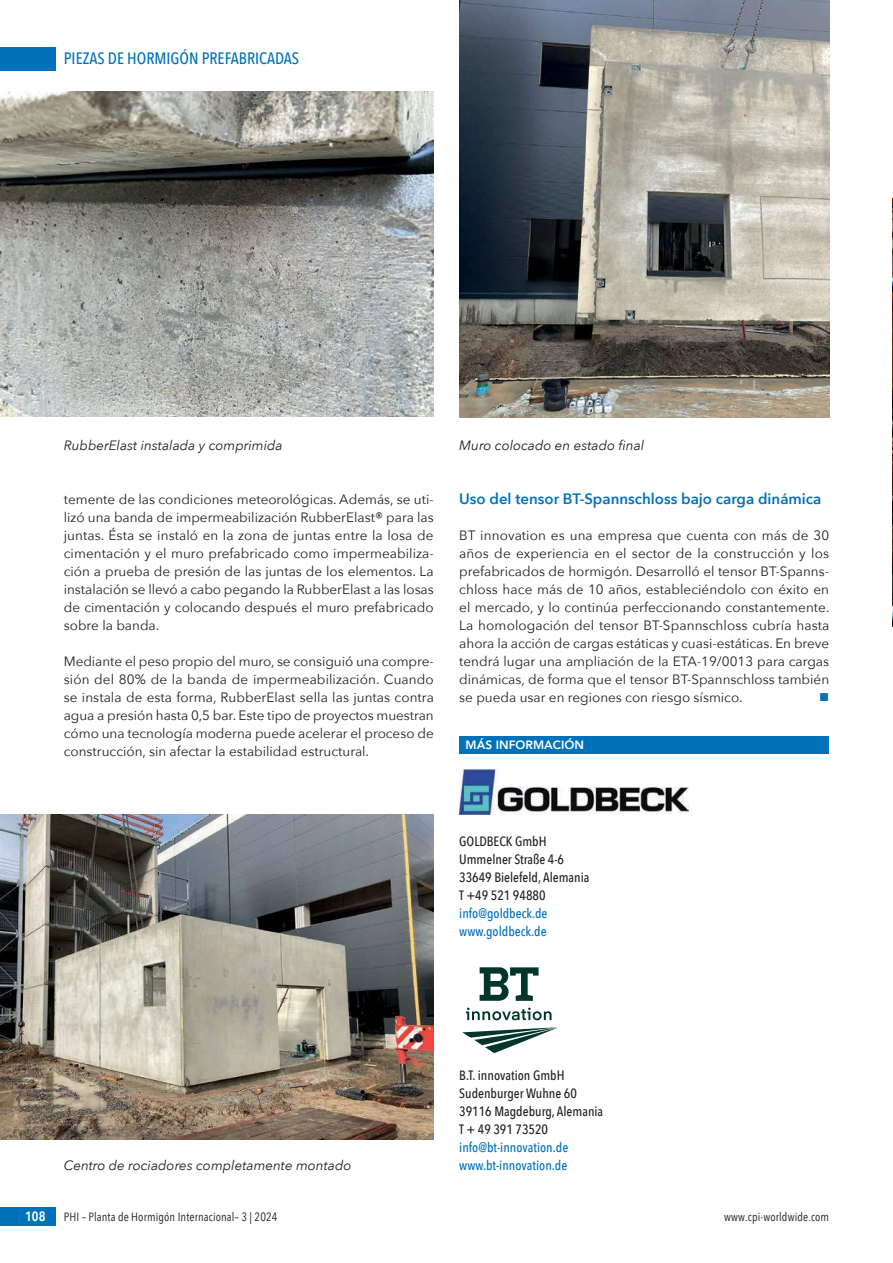
<style>
.page{position:relative;width:893px;height:1263px;background:#fff}
.page>*{position:absolute;margin:0;border:0;box-sizing:border-box;transform-origin:0 0}
.t1{font:500 16.5px "Avenir Next Condensed";color:#0072ba}
.t2{font:600 15px "Avenir Next";color:#0072ba}
.t3{font:13.5px/18px "Avenir Next";color:#221f1f;text-align:justify}
.t4{font:500 13.5px/18px "Avenir Next Condensed";color:#221f1f}
.t5{font:italic 13.5px "Avenir Next";color:#221f1f}
.t6{font:500 13.5px/18px "Avenir Next Condensed";color:#0072ba}
.t7{font:600 13.5px "Avenir Next Condensed";color:#fff}
.t8{font:13.5px "Wingdings";color:#0072ba}
.t9{font:12px "Avenir Next Condensed";letter-spacing:.01em;color:#221f1f}
.t10{font:800 12px "Avenir";color:#fff}
</style>
<div class="page">
<div style="left:0;top:47px;width:55px;height:23px;background:#0072ba"></div>
<div style="left:0;top:1208px;width:55px;height:18px;background:#0072ba"></div>
<img style="left:0;top:91px;width:434px;height:326px">
<img style="left:459px;top:0;width:370px;height:418px">
<img style="left:0;top:814px;width:434px;height:326px">
<div style="left:459px;top:736px;width:370px;height:17px;background:#0072ba"></div>
<img style="left:459px;top:769px;width:230px;height:45px">
<svg style="left:462px;top:1027px;width:96px;height:26px"></svg>
<svg style="left:480px;top:967px;width:59px;height:34px"></svg>
<svg style="left:466px;top:1008px;width:86px;height:12px"></svg>
<svg style="left:892px;top:198px;width:1px;height:429px"></svg>
<p class="t1" style="left:64px;top:49px;width:237px">PIEZAS DE HORMIG”N PREFABRICADAS</p>
<p class="t5" style="left:64px;top:440px;width:220px">RubberElast instalada y comprimida</p>
<p class="t5" style="left:459px;top:440px;width:187px">Muro colocado en estado final</p>
<p class="t3" style="left:64px;top:491px;width:372px">temente de las condiciones meteorolÛgicas. Adem·s, se uti&shy;lizÛ una banda de impermeabilizaciÛn RubberElastÆ para las juntas. …sta se instalÛ en la zona de juntas entre la losa de cimentaciÛn y el muro prefabricado como impermeabiliza&shy;ciÛn a prueba de presiÛn de las juntas de los elementos. La instalaciÛn se llevÛ a cabo pegando la RubberElast a las losas de cimentaciÛn y colocando despuÈs el muro prefabricado sobre la banda.</p>
<p class="t3" style="left:64px;top:653px;width:372px">Mediante el peso propio del muro, se consiguiÛ una compre&shy;siÛn del 80% de la banda de impermeabilizaciÛn. Cuando se instala de esta forma, RubberElast sella las juntas contra agua a presiÛn hasta 0,5 bar. Este tipo de proyectos muestran cÛmo una tecnologÌa moderna puede acelerar el proceso de construcciÛn, sin afectar la estabilidad estructural.</p>
<p class="t2" style="left:459px;top:493px;width:364px">Uso del tensor BT-Spannschloss bajo carga din·mica</p>
<p class="t3" style="left:459px;top:527px;width:372px">BT innovation es una empresa que cuenta con m·s de 30 aÒos de experiencia en el sector de la construcciÛn y los prefabricados de hormigÛn. DesarrollÛ el tensor BT-Spanns&shy;chloss hace m·s de 10 aÒos, estableciÈndolo con Èxito en el mercado, y lo contin˙a perfeccionando constantemente.<br>La homologaciÛn del tensor BT-Spannschloss cubrÌa hasta ahora la acciÛn de cargas est·ticas y cuasi-est·ticas. En breve tendr· lugar una ampliaciÛn de la ETA-19/0013 para cargas din·micas, de forma que el tensor BT-Spannschloss tambiÈn se pueda usar en regiones con riesgo sÌsmico.</p>
<p class="t8" style="left:819px;top:690px;width:12px">■</p>
<p class="t10" style="left:466px;top:738px;width:120px">M£S INFORMACI”N</p>
<p class="t4" style="left:459px;top:833px;width:132px">GOLDBECK GmbH<br>Ummelner Strafle 4-6<br>33649 Bielefeld, Alemania<br>T +49 521 94880</p>
<p class="t6" style="left:459px;top:905px;width:90px">info@goldbeck.de www.goldbeck.de</p>
<p class="t5" style="left:64px;top:1160px;width:289px">Centro de rociadores completamente montado</p>
<p class="t4" style="left:459px;top:1067px;width:146px">B.T. innovation GmbH<br>Sudenburger Wuhne 60<br>39116 Magdeburg, Alemania<br>T + 49 391 73520</p>
<p class="t6" style="left:459px;top:1138px;width:111px">info@bt-innovation.de www.bt-innovation.de</p>
<p class="t7" style="left:25px;top:1211px;width:22px">108</p>
<p class="t9" style="left:64px;top:1212px;width:215px">PHI ñ Planta de HormigÛn Internacionalñ 3 | 2024</p>
<p class="t9" style="left:724px;top:1212px;width:107px">www.cpi-worldwide.com</p>
</div>
